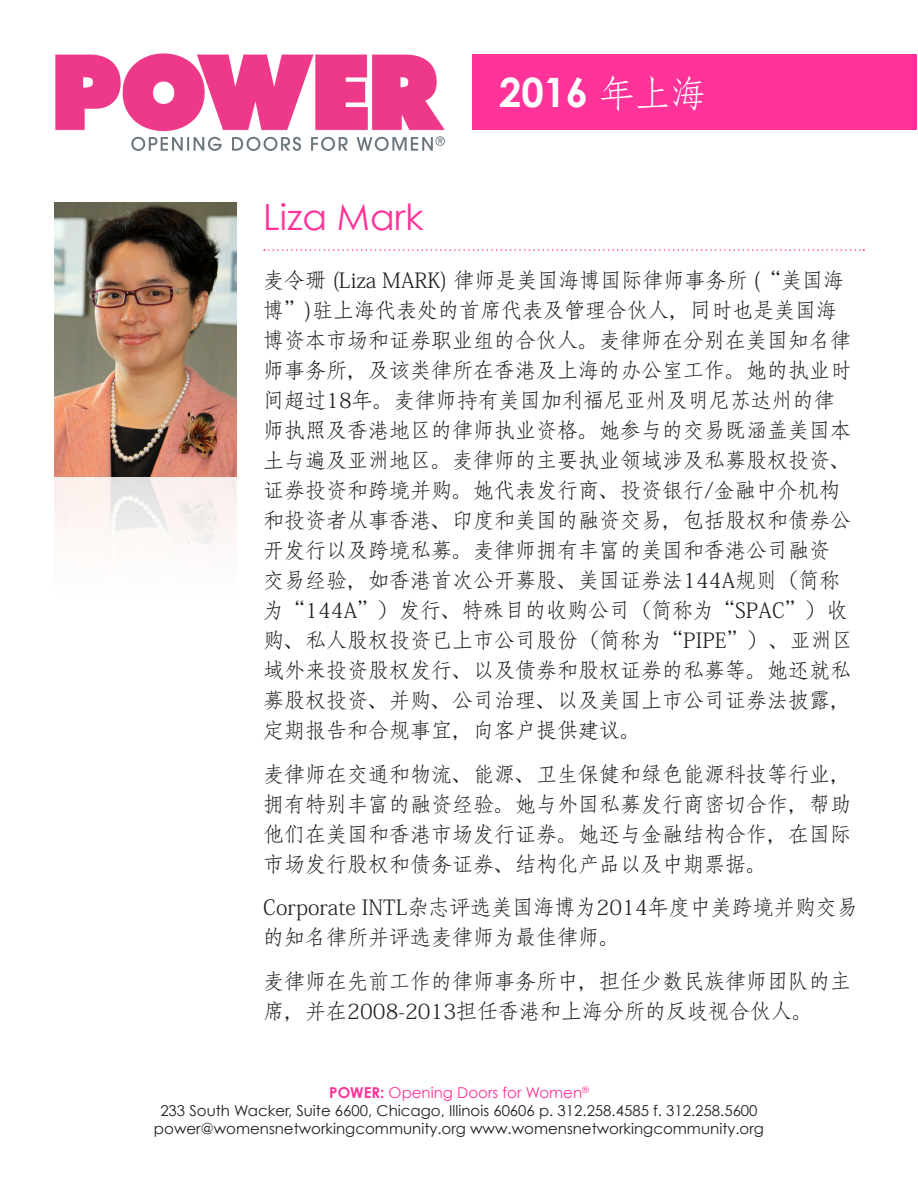
<style>
.page{position:relative;width:918px;height:1188px;background:#fff}
.page>*{position:absolute;margin:0;border:0;box-sizing:border-box;transform-origin:0 0}
.t1{font:700 40.5px "Century Gothic";color:#fff}
.t2{font:36px "Century Gothic";color:#f39}
.t3{font:21px/30px "Adobe Fangsong Std";color:#231f20}
.t4{font:15px "Century Gothic";color:#231f20}
.t5{font:15px "Century Gothic";color:#f39}
.s1{font-family:"Adobe Fangsong Std";font-weight:400;font-size:36px}
.s2{font-weight:700}
</style>
<div class="page">
<img style="left:55px;top:54px;width:390px;height:97px">
<div style="left:472px;top:54px;width:445px;height:76px;background:#f39"></div>
<svg style="left:264px;top:249px;width:600px;height:2px"></svg>
<img style="left:54px;top:202px;width:183px;height:348px">
<p class="t2" style="left:263px;top:195px;width:162px">Liza Mark</p>
<p class="t1" style="left:499px;top:67px;width:209px">2016 <span class="s1">年上海</span></p>
<p class="t3" style="left:263px;top:266px;width:591px">麦令珊 (Liza MARK) 律师是美国海博国际律师事务所 (“美国海博”)驻上海代表处的首席代表及管理合伙人，同时也是美国海博资本市场和证券职业组的合伙人。麦律师在分别在美国知名律师事务所，及该类律所在香港及上海的办公室工作。她的执业时间超过18年。麦律师持有美国加利福尼亚州及明尼苏达州的律师执照及香港地区的律师执业资格。她参与的交易既涵盖美国本土与遍及亚洲地区。麦律师的主要执业领域涉及私募股权投资、证券投资和跨境并购。她代表发行商、投资银行/金融中介机构和投资者从事香港、印度和美国的融资交易，包括股权和债券公开发行以及跨境私募。麦律师拥有丰富的美国和香港公司融资交易经验，如香港首次公开募股、美国证券法144A规则（简称为“144A”）发行、特殊目的收购公司（简称为“SPAC”）收购、私人股权投资已上市公司股份（简称为“PIPE”）、亚洲区域外来投资股权发行、以及债券和股权证券的私募等。她还就私募股权投资、并购、公司治理、以及美国上市公司证券法披露，定期报告和合规事宜，向客户提供建议。</p>
<p class="t3" style="left:263px;top:759px;width:589px;text-align:justify">麦律师在交通和物流、能源、卫生保健和绿色能源科技等行业，拥有特别丰富的融资经验。她与外国私募发行商密切合作，帮助他们在美国和香港市场发行证券。她还与金融结构合作，在国际市场发行股权和债务证券、结构化产品以及中期票据。</p>
<p class="t3" style="left:263px;top:893px;width:596px">Corporate INTL杂志评选美国海博为2014年度中美跨境并购交易的知名律所并评选麦律师为最佳律师。</p>
<p class="t3" style="left:263px;top:966px;width:589px">麦律师在先前工作的律师事务所中，担任少数民族律师团队的主席，并在2008-2013担任香港和上海分所的反歧视合伙人。</p>
<p class="t5" style="left:329px;top:1083px;width:261px"><span class="s2">POWER:</span> Opening Doors for Women<sup>®</sup></p>
<p class="t4" style="left:160px;top:1101px;width:599px">233 South Wacker, Suite 6600, Chicago, Illinois 60606 p. 312.258.4585 f. 312.258.5600</p>
<p class="t4" style="left:154px;top:1119px;width:612px">power@womensnetworkingcommunity.org www.womensnetworkingcommunity.org</p>
</div>
